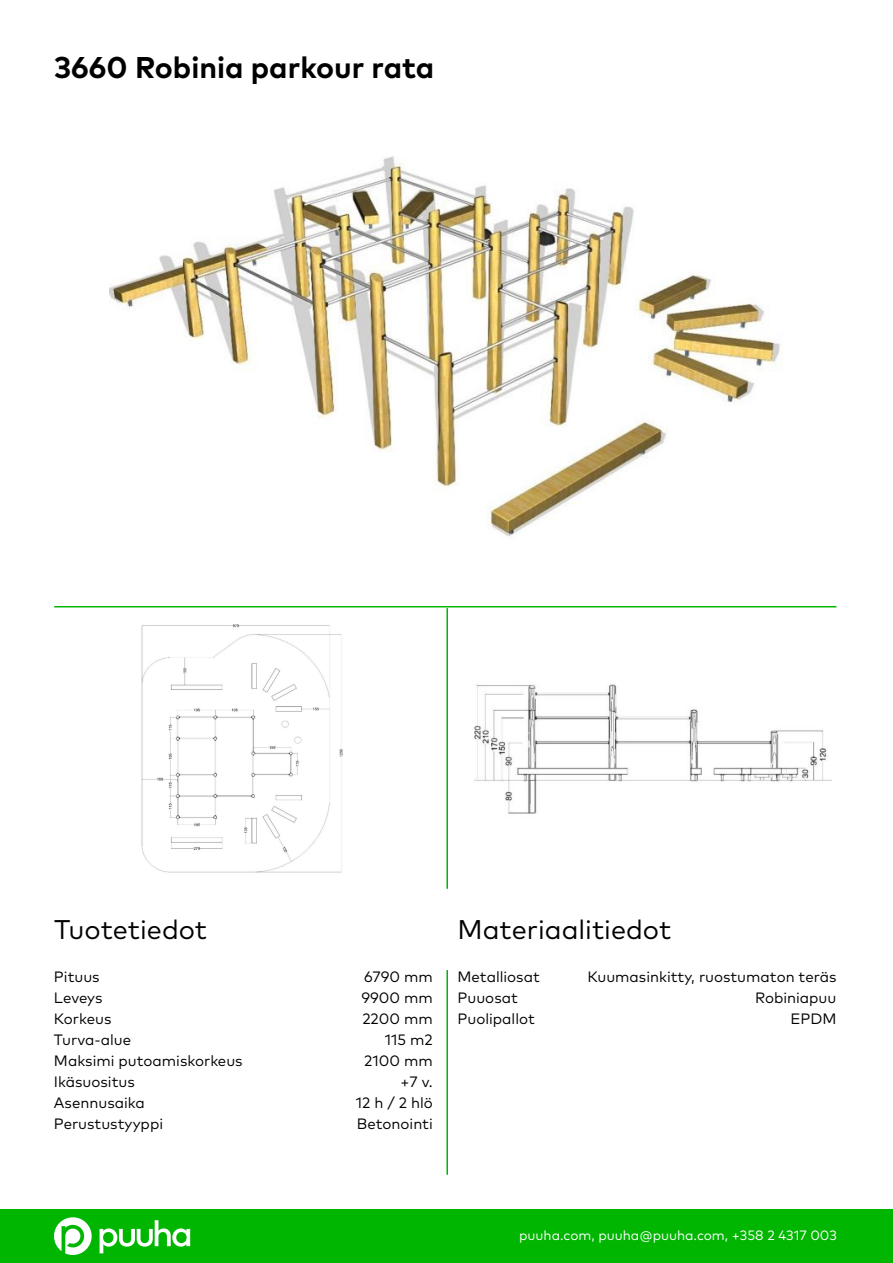
<style>
.page{position:relative;width:893px;height:1263px;background:#fff}
.page>*{position:absolute;margin:0;border:0;box-sizing:border-box;transform-origin:0 0}
.t1{font:700 30px "Mark Pro";color:#000}
.t2{font:27px "Mark Pro";color:#000}
.t3{font:15px/21px "Mark Pro";color:#000;text-align:right}
.t4{font:13.5px "Mark Pro";color:#fff}
</style>
<div class="page">
<div style="left:0;top:1209px;width:893px;height:54px;background:#00b600"></div>
<hr style="left:446px;top:970px;width:2px;height:205px;background:#00b600">
<hr style="left:446px;top:608px;width:2px;height:281px;background:#00b600">
<hr style="left:54px;top:606px;width:782px;height:1px;background:#00b600">
<svg style="left:54px;top:1217px;width:38px;height:38px"></svg>
<svg style="left:100px;top:1220px;width:90px;height:33px"></svg>
<img style="left:109px;top:157px;width:671px;height:380px">
<img style="left:141px;top:624px;width:202px;height:249px">
<img style="left:475px;top:684px;width:356px;height:130px">
<h1 class="t1" style="left:54px;top:44px;width:382px">3660 Robinia parkour rata</h1>
<h2 class="t2" style="left:54px;top:909px;width:155px">Tuotetiedot</h2>
<h2 class="t2" style="left:458px;top:909px;width:215px">Materiaalitiedot</h2>
<p class="t3" style="left:587px;top:965px;width:250px">Kuumasinkitty, ruostumaton teräs<br>Robiniapuu<br>EPDM</p>
<p class="t3" style="left:458px;top:965px;width:84px;text-align:left">Metalliosat<br>Puuosat<br>Puolipallot</p>
<p class="t3" style="left:54px;top:965px;width:190px;text-align:left">Pituus<br>Leveys<br>Korkeus<br>Turva-alue<br>Maksimi putoamiskorkeus<br>Ikäsuositus<br>Asennusaika<br>Perustustyyppi</p>
<p class="t3" style="left:356px;top:965px;width:79px">6790 mm<br>9900 mm<br>2200 mm<br>115 m2<br>2100 mm +7 v.<br>12 h / 2 hlö<br>Betonointi</p>
<p class="t4" style="left:519px;top:1225px;width:319px">puuha.com, puuha@puuha.com, +358 2 4317 003</p>
</div>
